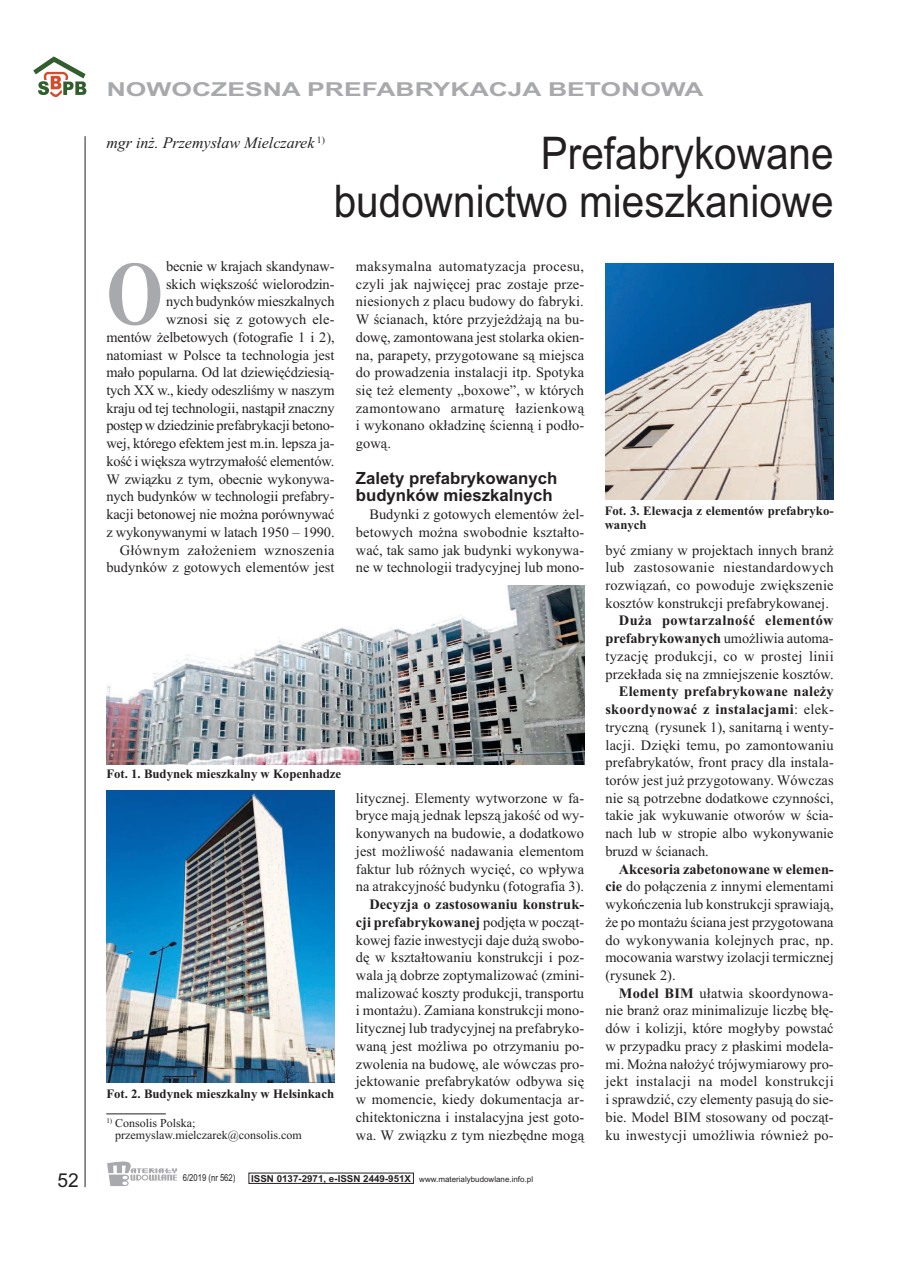
<style>
.page{position:relative;width:906px;height:1268px;background:#fff}
.page>*{position:absolute;margin:0;border:0;box-sizing:border-box;transform-origin:0 0}
.t1{font:700 91.05px "Times New Roman";color:#a8a9ad;scale:.8 1}
.t2{font:45px/48px "Arial";color:#231f20;text-align:right;scale:.9 1}
.t3{font:700 19.2px "Arial";color:#a8a9ad;scale:1.38 1}
.t4{font:19.2px "Arial";color:#231f20}
.t5{font:700 16.8px/17.7px "Arial";color:#231f20}
.t6{font:italic 16.05px "Times New Roman";color:#231f20}
.t7{font:14.4px/17.7px "Times New Roman";color:#231f20;text-align:justify}
.t8{font:700 12.75px/14.4px "Times New Roman";color:#231f20}
.t9{font:12px/12.8px "Times New Roman";color:#231f20}
.t10{font:9.6px "Arial";color:#231f20;scale:.8 1}
.t11{font:7.95px "Arial";color:#231f20}
.s1{font-weight:700}
.s2{font-weight:700;font-size:9.6px}
</style>
<div class="page">
<hr style="left:85px;top:136px;width:1px;height:1050px;background:#231f20">
<svg style="left:107px;top:1161px;width:70px;height:24px"></svg>
<svg style="left:33px;top:56px;width:53px;height:41px"></svg>
<hr style="left:106px;top:1113px;width:60px;height:1px;background:#231f20">
<img style="left:106px;top:585px;width:478px;height:179px">
<img style="left:605px;top:264px;width:228px;height:235px">
<img style="left:106px;top:790px;width:229px;height:291px">
<h3 class="t3" style="left:107px;top:78px;width:434px">NOWOCZESNA PREFABRYKACJA BETONOWA</h3>
<p class="t6" style="left:106px;top:133px;width:220px">mgr inż. Przemysław Mielczarek <sup>1)</sup></p>
<h2 class="t2" style="left:334px;top:129px;width:557px">Prefabrykowane budownictwo mieszkaniowe</h2>
<p class="t7" style="left:106px;top:257px;width:230px;text-align:right">becnie w krajach skandynaw-<br>skich większość wielorodzin-<br>nych budynków mieszkalnych<br>wznosi się z gotowych ele-<br>mentów żelbetowych (fotografie 1 i 2), natomiast w Polsce ta technologia jest mało popularna. Od lat dziewięćdziesią&shy;tych XX w., kiedy odeszliśmy w naszym kraju od tej technologii, nastąpił znaczny postęp w dziedzinie prefabrykacji betono&shy;wej, którego efektem jest m.in. lepsza ja&shy;kość i większa wytrzymałość elementów.<br>W związku z tym, obecnie wykonywa&shy;nych budynków w technologii prefabry&shy;kacji betonowej nie można porównywać z wykonywanymi w latach 1950 – 1990.<br>Głównym założeniem wznoszenia budynków z gotowych elementów jest</p>
<p class="t7" style="left:356px;top:257px;width:230px">maksymalna automatyzacja procesu, czyli jak najwięcej prac zostaje prze&shy;niesionych z placu budowy do fabryki.<br>W ścianach, które przyjeżdżają na bu&shy;dowę, zamontowana jest stolarka okien&shy;na, parapety, przygotowane są miejsca do prowadzenia instalacji itp. Spotyka się też elementy „boxowe”, w których zamontowano armaturę łazienkową i wykonano okładzinę ścienną i podło&shy;gową.</p>
<h1 class="t1" style="left:106px;top:239px;width:72px">O</h1>
<p class="t5" style="left:356px;top:469px;width:203px">Zalety prefabrykowanych budynków mieszkalnych</p>
<p class="t7" style="left:356px;top:505px;width:230px;text-indent:14px">Budynki z gotowych elementów żel&shy;betowych można swobodnie kształto&shy;wać, tak samo jak budynki wykonywa&shy;ne w technologii tradycyjnej lub mono-</p>
<p class="t8" style="left:106px;top:766px;width:236px">Fot. 1. Budynek mieszkalny w Kopenhadze</p>
<p class="t8" style="left:106px;top:1086px;width:229px">Fot. 2. Budynek mieszkalny w Helsinkach</p>
<p class="t9" style="left:115px;top:1115px;width:188px;text-indent:-9px"><sup>1)</sup> Consolis Polska; przemyslaw.mielczarek@consolis.com</p>
<p class="t7" style="left:356px;top:788px;width:230px">litycznej. Elementy wytworzone w fa&shy;bryce mają jednak lepszą jakość od wy&shy;konywanych na budowie, a dodatkowo jest możliwość nadawania elementom faktur lub różnych wycięć, co wpływa na atrakcyjność budynku (fotografia 3).</p>
<p class="t7" style="left:356px;top:895px;width:230px;text-indent:14px"><span class="s1">Decyzja o zastosowaniu konstruk&shy;cji prefabrykowanej</span> podjęta w począt&shy;kowej fazie inwestycji daje dużą swobo&shy;dę w kształtowaniu konstrukcji i poz&shy;wala ją dobrze zoptymalizować (zmini&shy;malizować koszty produkcji, transportu i montażu). Zamiana konstrukcji mono&shy;litycznej lub tradycyjnej na prefabryko&shy;waną jest możliwa po otrzymaniu po&shy;zwolenia na budowę, ale wówczas pro&shy;jektowanie prefabrykatów odbywa się w momencie, kiedy dokumentacja ar&shy;chitektoniczna i instalacyjna jest goto&shy;wa. W związku z tym niezbędne mogą</p>
<h3 class="t4" style="left:57px;top:1168px;width:23px">52</h3>
<p class="t10" style="left:183px;top:1171px;width:67px">6/2019 (nr 562)</p>
<p class="t11" style="left:251px;top:1174px;width:283px"><span class="s2">ISSN 0137-2971, e-ISSN 2449-951X</span> www.materialybudowlane.info.pl</p>
<p class="t8" style="left:605px;top:503px;width:230px">Fot. 3. Elewacja z elementów prefabryko&shy;wanych</p>
<p class="t7" style="left:605px;top:540px;width:230px">być zmiany w projektach innych branż lub zastosowanie niestandardowych rozwiązań, co powoduje zwiększenie kosztów konstrukcji prefabrykowanej.</p>
<p class="t7" style="left:605px;top:611px;width:230px;text-indent:13px"><span class="s1">Duża powtarzalność elementów prefabrykowanych</span> umożliwia automa&shy;tyzację produkcji, co w prostej linii przekłada się na zmniejszenie kosztów.</p>
<p class="t7" style="left:605px;top:682px;width:230px;text-indent:14px"><span class="s1">Elementy prefabrykowane należy skoordynować z instalacjami</span>: elek&shy;tryczną (rysunek 1), sanitarną i wenty&shy;lacji. Dzięki temu, po zamontowaniu prefabrykatów, front pracy dla instala&shy;torów jest już przygotowany. Wówczas nie są potrzebne dodatkowe czynności, takie jak wykuwanie otworów w ścia&shy;nach lub w stropie albo wykonywanie bruzd w ścianach.</p>
<p class="t7" style="left:605px;top:859px;width:230px;text-indent:13px"><span class="s1">Akcesoria zabetonowane w elemen&shy;cie</span> do połączenia z innymi elementami wykończenia lub konstrukcji sprawiają, że po montażu ściana jest przygotowana do wykonywania kolejnych prac, np. mocowania warstwy izolacji termicznej (rysunek 2).</p>
<p class="t7" style="left:605px;top:983px;width:230px;text-indent:13px"><span class="s1">Model BIM</span> ułatwia skoordynowa&shy;nie branż oraz minimalizuje liczbę błę&shy;dów i kolizji, które mogłyby powstać w przypadku pracy z płaskimi modela&shy;mi. Można nałożyć trójwymiarowy pro&shy;jekt instalacji na model konstrukcji i sprawdzić, czy elementy pasują do sie&shy;bie. Model BIM stosowany od począt&shy;ku inwestycji umożliwia również po-</p>
</div>
